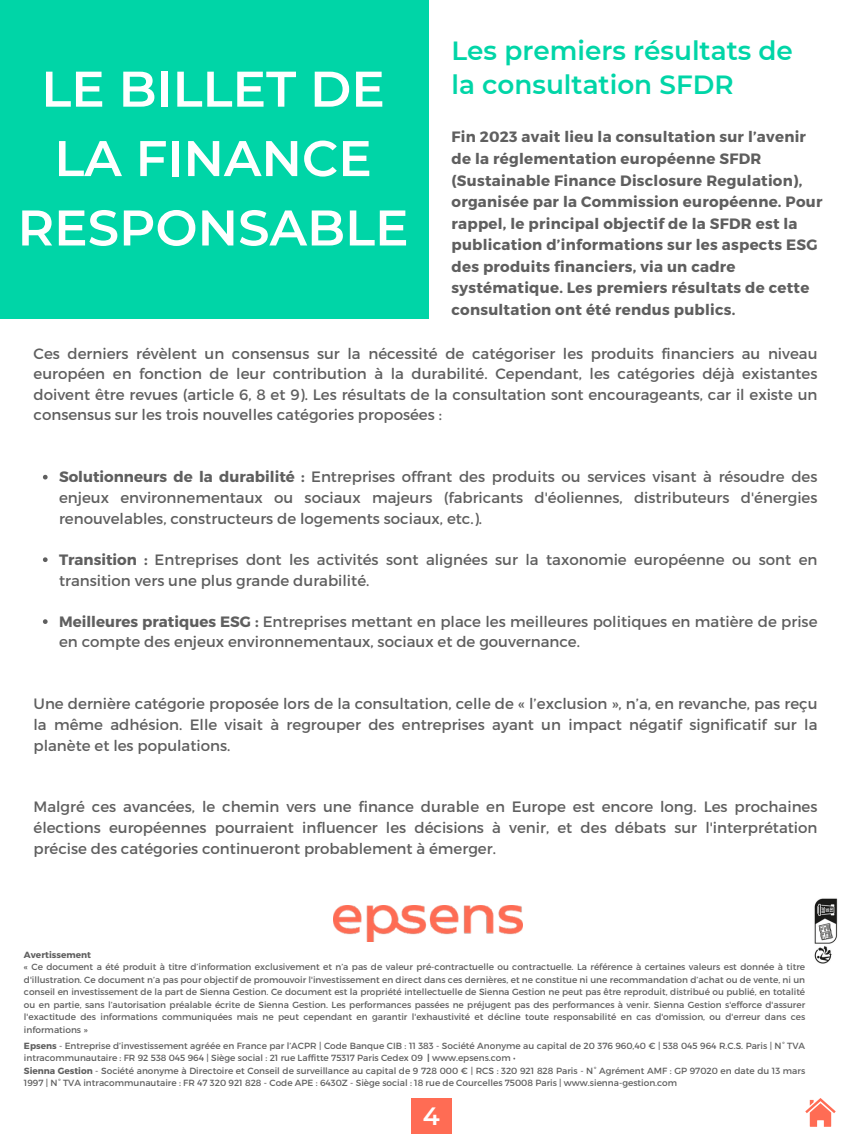
<style>
.page{position:relative;width:851px;height:1134px;background:#fff}
.page>*{position:absolute;margin:0;border:0;box-sizing:border-box;transform-origin:0 0}
.t1{font:600 50px/69.4px "Montserrat";color:#fff;text-align:center}
.t2{font:600 26.25px "Montserrat";color:#00d5a7}
.t3{font:600 25px "Montserrat";color:#fff}
.t4{font:15px/20.6px "Montserrat";color:#5f5f5f;text-align:justify}
.t5{font:700 15px/21.5px "Montserrat";letter-spacing:.015em;color:#5f5f5f}
.t6{font:9px/12.4px "Montserrat";color:#5f5f5f}
.t7{font:700 9px "Montserrat";color:#5f5f5f}
.s1{font-weight:700}
</style>
<div class="page">
<div style="left:0;top:0;width:428px;height:318px;background:#00d5a7"></div>
<div style="left:411px;top:1097px;width:40px;height:36px;background:#ff6c54"></div>
<svg style="left:805px;top:1098px;width:30px;height:28px"></svg>
<svg style="left:43px;top:475px;width:5px;height:4px"></svg>
<svg style="left:43px;top:557px;width:5px;height:5px"></svg>
<svg style="left:43px;top:619px;width:5px;height:5px"></svg>
<img style="left:334px;top:905px;width:188px;height:36px">
<img style="left:814px;top:898px;width:24px;height:66px">
<p class="t2" style="left:451px;top:34px;width:343px">Les premiers résultats de</p>
<h4 class="t1" style="left:41px;top:54px;width:345px">LE BILLET DE</h4>
<p class="t2" style="left:451px;top:68px;width:283px">la consultation SFDR</p>
<h4 class="t1" style="left:18px;top:123px;width:392px">LA FINANCE<br>RESPONSABLE</h4>
<h4 class="t5" style="left:451px;top:125px;width:372px">Fin 2023 avait lieu la consultation sur l’avenir de la réglementation européenne SFDR (Sustainable Finance Disclosure Regulation), organisée par la Commission européenne. Pour rappel, le principal objectif de la SFDR est la publication d’informations sur les aspects ESG des produits financiers, via un cadre systématique. Les premiers résultats de cette consultation ont été rendus publics.</h4>
<h1 class="t4" style="left:34px;top:342px;width:785px">Ces derniers révèlent un consensus sur la nécessité de catégoriser les produits financiers au niveau européen en fonction de leur contribution à la durabilité. Cependant, les catégories déjà existantes doivent être revues (article 6, 8 et 9). Les résultats de la consultation sont encourageants, car il existe un consensus sur les trois nouvelles catégories proposées :</h1>
<h2 class="t4" style="left:59px;top:466px;width:759px"><span class="s1">Solutionneurs de la durabilité :</span> Entreprises offrant des produits ou services visant à résoudre des enjeux environnementaux ou sociaux majeurs (fabricants d'éoliennes, distributeurs d'énergies renouvelables, constructeurs de logements sociaux, etc.).</h2>
<h3 class="t4" style="left:59px;top:548px;width:759px"><span class="s1">Transition :</span> Entreprises dont les activités sont alignées sur la taxonomie européenne ou sont en transition vers une plus grande durabilité.</h3>
<h4 class="t4" style="left:59px;top:610px;width:759px"><span class="s1">Meilleures pratiques ESG :</span> Entreprises mettant en place les meilleures politiques en matière de prise en compte des enjeux environnementaux, sociaux et de gouvernance.</h4>
<p class="t4" style="left:34px;top:693px;width:785px">Une dernière catégorie proposée lors de la consultation, celle de « l’exclusion », n’a, en revanche, pas reçu la même adhésion. Elle visait à regrouper des entreprises ayant un impact négatif significatif sur la planète et les populations.</p>
<p class="t4" style="left:34px;top:796px;width:785px">Malgré ces avancées, le chemin vers une finance durable en Europe est encore long. Les prochaines élections européennes pourraient influencer les décisions à venir, et des débats sur l'interprétation précise des catégories continueront probablement à émerger.</p>
<p class="t7" style="left:24px;top:949px;width:69px">Avertissement</p>
<p class="t6" style="left:24px;top:960px;width:782px;text-align:justify">« Ce document a été produit à titre d’information exclusivement et n’a pas de valeur pré-contractuelle ou contractuelle. La référence à certaines valeurs est donnée à titre d'illustration. Ce document n’a pas pour objectif de promouvoir l'investissement en direct dans ces dernières, et ne constitue ni une recommandation d’achat ou de vente, ni un conseil en investissement de la part de Sienna Gestion. Ce document est la propriété intellectuelle de Sienna Gestion ne peut pas être reproduit, distribué ou publié, en totalité ou en partie, sans l’autorisation préalable écrite de Sienna Gestion. Les performances passées ne préjugent pas des performances à venir. Sienna Gestion s'efforce d'assurer l'exactitude des informations communiquées mais ne peut cependant en garantir l'exhaustivité et décline toute responsabilité en cas d'omission, ou d'erreur dans ces informations »</p>
<p class="t6" style="left:24px;top:1039px;width:782px"><span class="s1">Epsens</span> - Entreprise d’investissement agréée en France par l’ACPR | Code Banque CIB : 11 383 - Société Anonyme au capital de 20 376 960,40 € | 538 045 964 R.C.S. Paris | N° TVA intracommunautaire : FR 92 538 045 964 | Siège social : 21 rue Laffitte 75317 Paris Cedex 09 <span class="s1">|</span> www.epsens.com •</p>
<p class="t6" style="left:24px;top:1063px;width:782px"><span class="s1">Sienna Gestion</span> - Société anonyme à Directoire et Conseil de surveillance au capital de 9 728 000 € | RCS : 320 921 828 Paris - N° Agrément AMF : GP 97020 en date du 13 mars<br>1997 | N° TVA intracommunautaire : FR 47 320 921 828 - Code APE : 6430Z - Siège social : 18 rue de Courcelles 75008 Paris | www.sienna-gestion.com</p>
<p class="t3" style="left:423px;top:1101px;width:18px">4</p>
</div>
